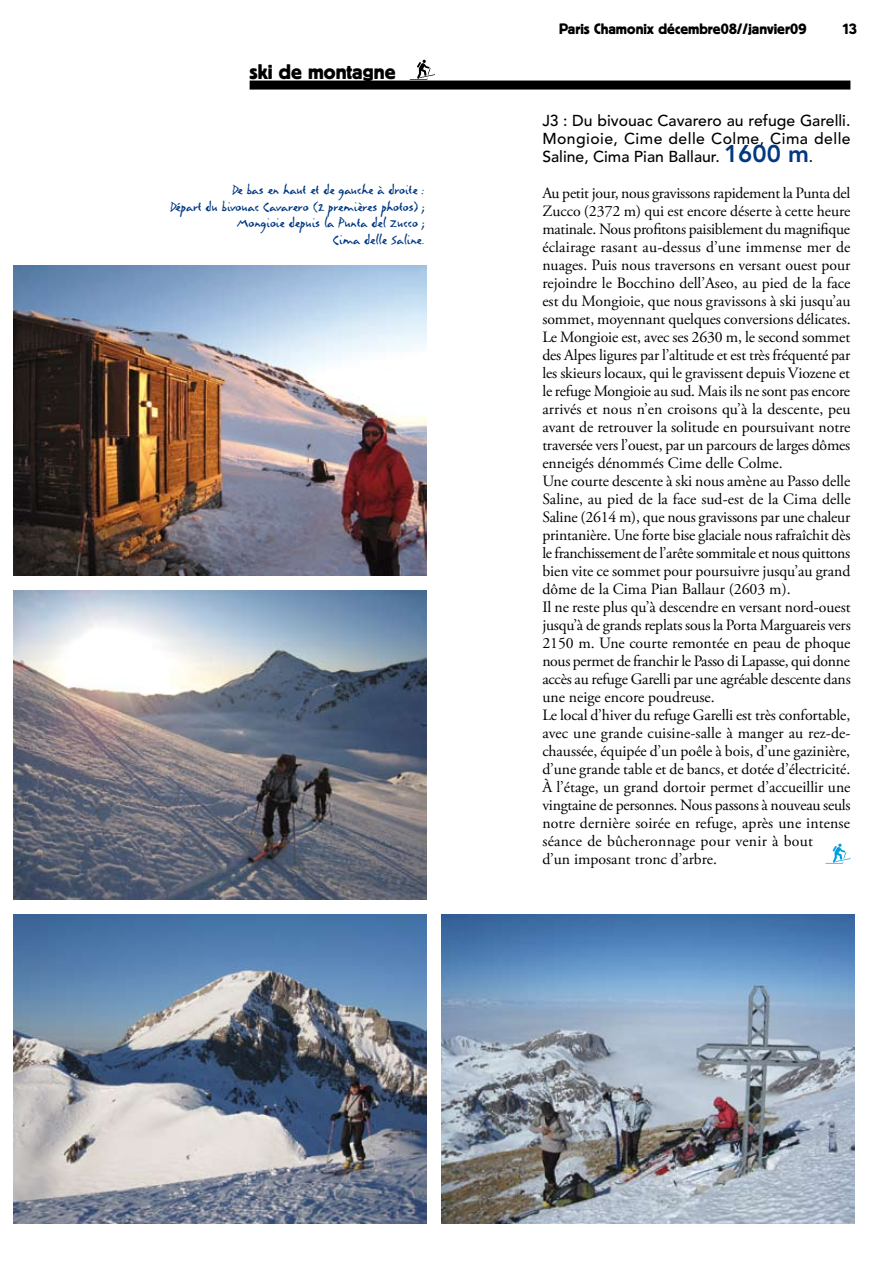
<style>
.page{position:relative;width:893px;height:1263px;background:#fff}
.page>*{position:absolute;margin:0;border:0;box-sizing:border-box;transform-origin:0 0}
.t1{font:21px "Block BE";color:#000}
.t2{font:16.5px/16.5px "Lettres Eclatees";color:#003882;text-align:right}
.t3{font:15.75px/18px "Adobe Garamond Pro";letter-spacing:-.005em;color:#000}
.t4{font:500 15.75px/18px "Avenir";letter-spacing:.03em;color:#000;text-align:justify}
.t5{font:15px "Block BE";color:#000}
.s1{color:#e6472a}
.s2{font-weight:800;font-size:24px;color:#003882}
</style>
<div class="page">
<svg style="left:410px;top:60px;width:25px;height:20px"></svg>
<div style="left:250px;top:81px;width:600px;height:9px;background:#000"></div>
<img style="left:14px;top:266px;width:412px;height:309px">
<img style="left:14px;top:590px;width:412px;height:309px">
<img style="left:14px;top:914px;width:412px;height:310px">
<img style="left:442px;top:914px;width:412px;height:309px">
<svg style="left:825px;top:844px;width:25px;height:20px"></svg>
<h1 class="t1" style="left:249px;top:60px;width:148px">ski de montagne</h1>
<p class="t2" style="left:170px;top:183px;width:256px">De bas en haut et de gauche à droite :<br>Départ du bivouac Cavarero (2 premières photos) ; Mongioie depuis la Punta del Zucco ;<br>Cima delle Saline<span class="s1">.</span></p>
<p class="t5" style="left:559px;top:20px;width:249px">Paris Chamonix décembre08//janvier09</p>
<p class="t5" style="left:842px;top:20px;width:17px">13</p>
<p class="t4" style="left:542px;top:112px;width:310px">J3 : Du bivouac Cavarero au refuge Garelli.<br>Mongioie, Cime delle Colme, Cima delle Saline, Cima Pian Ballaur. <span class="s2">1600 m</span>.</p>
<p class="t3" style="left:542px;top:185px;width:310px">Au petit jour, nous gravissons rapidement la Punta del Zucco (2372 m) qui est encore déserte à cette heure matinale. Nous profitons paisiblement du magnifique éclairage rasant au-dessus d’une immense mer de nuages. Puis nous traversons en versant ouest pour rejoindre le Bocchino dell’Aseo, au pied de la face est du Mongioie, que nous gravissons à ski jusqu’au sommet, moyennant quelques conversions délicates.<br>Le Mongioie est, avec ses 2630 m, le second sommet des Alpes ligures par l’altitude et est très fréquenté par les skieurs locaux, qui le gravissent depuis Viozene et le refuge Mongioie au sud. Mais ils ne sont pas encore arrivés et nous n’en croisons qu’à la descente, peu avant de retrouver la solitude en poursuivant notre traversée vers l’ouest, par un parcours de larges dômes enneigés dénommés Cime delle Colme.<br>Une courte descente à ski nous amène au Passo delle Saline, au pied de la face sud-est de la Cima delle Saline (2614 m), que nous gravissons par une chaleur printanière. Une forte bise glaciale nous rafraîchit dès le franchissement de l’arête sommitale et nous quittons bien vite ce sommet pour poursuivre jusqu’au grand dôme de la Cima Pian Ballaur (2603 m).<br>Il ne reste plus qu’à descendre en versant nord-ouest jusqu’à de grands replats sous la Porta Marguareis vers 2150 m. Une courte remontée en peau de phoque nous permet de franchir le Passo di Lapasse, qui donne accès au refuge Garelli par une agréable descente dans une neige encore poudreuse.<br>Le local d’hiver du refuge Garelli est très confortable, avec une grande cuisine-salle à manger au rez-de&shy;chaussée, équipée d’un poêle à bois, d’une gazinière, d’une grande table et de bancs, et dotée d’électricité.<br>À l’étage, un grand dortoir permet d’accueillir une vingtaine de personnes. Nous passons à nouveau seuls notre dernière soirée en refuge, après une intense séance de bûcheronnage pour venir à bout<br>d’un imposant tronc d’arbre.</p>
</div>
